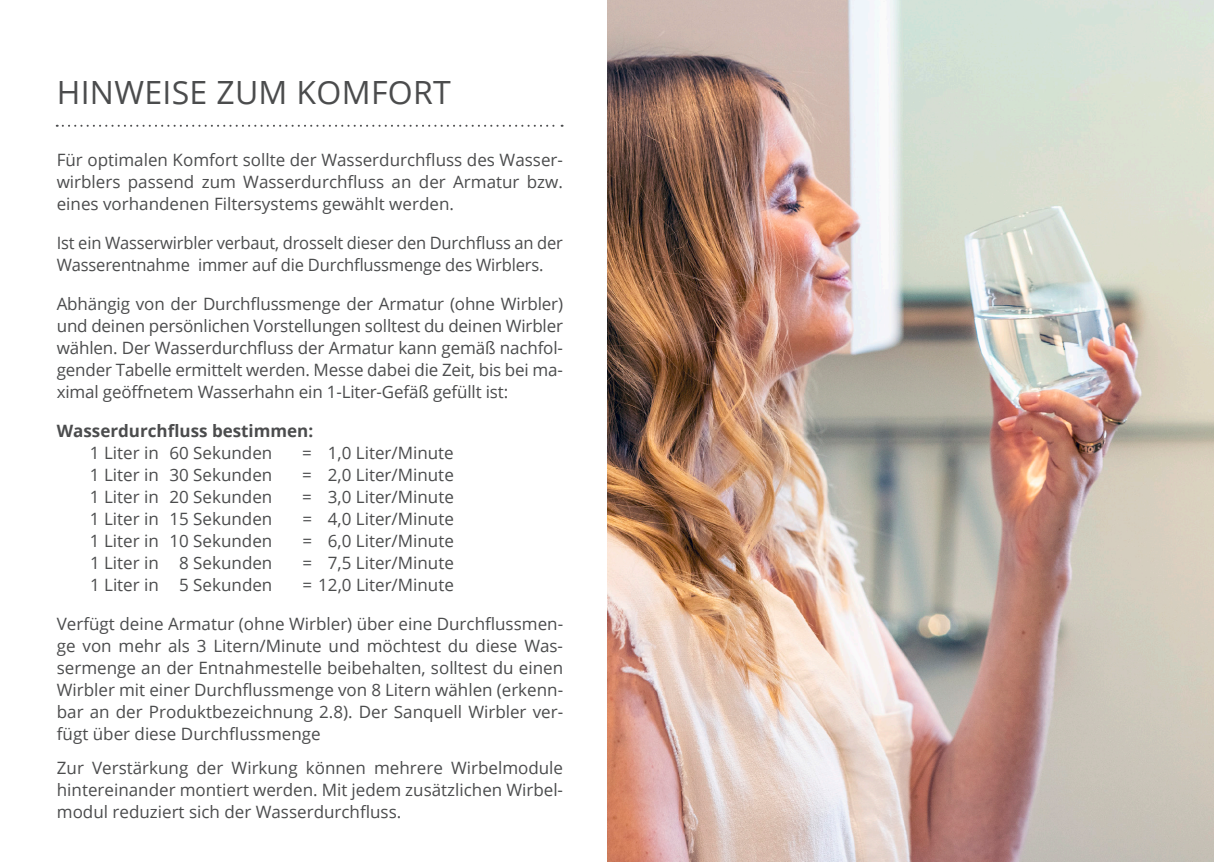
<style>
.page{position:relative;width:1214px;height:862px;background:#fff}
.page>*{position:absolute;margin:0;border:0;box-sizing:border-box;transform-origin:0 0}
.t1{font:32px "Open Sans";letter-spacing:.01em;color:#4b4c4d}
.t2{font:17px/22px "Open Sans";color:#4b4c4d;text-align:justify}
.t3{font:700 17px "Open Sans";color:#4b4c4d}
</style>
<div class="page">
<svg style="left:57px;top:125px;width:505px;height:2px"></svg>
<img style="left:607px;top:0;width:606px;height:862px">
<h1 class="t1" style="left:57px;top:70px;width:283px">Hinweise zum Komfort</h1>
<p class="t2" style="left:57px;top:148px;width:507px">Für optimalen Komfort sollte der Wasserdurchfluss des Wasser&shy;wirblers passend zum Wasserdurchfluss an der Armatur bzw. eines vorhandenen Filtersystems gewählt werden.</p>
<p class="t2" style="left:57px;top:231px;width:507px">Ist ein Wasserwirbler verbaut, drosselt dieser den Durchfluss an der<br>Wasserentnahme immer auf die Durchflussmenge des Wirblers.</p>
<p class="t2" style="left:57px;top:292px;width:507px">Abhängig von der Durchflussmenge der Armatur (ohne Wirbler) und deinen persönlichen Vorstellungen solltest du deinen Wirbler wählen. Der Wasserdurchfluss der Armatur kann gemäß nachfol&shy;gender Tabelle ermittelt werden. Messe dabei die Zeit, bis bei ma&shy;ximal geöffnetem Wasserhahn ein 1-Liter-Gefäß gefüllt ist:</p>
<p class="t3" style="left:57px;top:419px;width:258px">Wasserdurchfluss bestimmen:</p>
<p class="t2" style="left:90px;top:441px;width:184px">1 Liter in 60 Sekunden</p>
<p class="t2" style="left:302px;top:441px;width:153px">= 1,0 Liter/Minute</p>
<p class="t2" style="left:90px;top:463px;width:184px">1 Liter in 30 Sekunden</p>
<p class="t2" style="left:302px;top:463px;width:153px">= 2,0 Liter/Minute</p>
<p class="t2" style="left:90px;top:485px;width:184px">1 Liter in 20 Sekunden</p>
<p class="t2" style="left:302px;top:485px;width:153px">= 3,0 Liter/Minute</p>
<p class="t2" style="left:90px;top:507px;width:184px">1 Liter in 15 Sekunden</p>
<p class="t2" style="left:302px;top:507px;width:153px">= 4,0 Liter/Minute</p>
<p class="t2" style="left:90px;top:529px;width:184px">1 Liter in 10 Sekunden</p>
<p class="t2" style="left:302px;top:529px;width:153px">= 6,0 Liter/Minute</p>
<p class="t2" style="left:90px;top:551px;width:184px">1 Liter in 8 Sekunden</p>
<p class="t2" style="left:302px;top:551px;width:153px">= 7,5 Liter/Minute</p>
<p class="t2" style="left:90px;top:573px;width:184px">1 Liter in 5 Sekunden</p>
<p class="t2" style="left:302px;top:573px;width:153px">= 12,0 Liter/Minute</p>
<p class="t2" style="left:57px;top:612px;width:507px">Verfügt deine Armatur (ohne Wirbler) über eine Durchflussmen&shy;ge von mehr als 3 Litern/Minute und möchtest du diese Was&shy;sermenge an der Entnahmestelle beibehalten, solltest du einen Wirbler mit einer Durchflussmenge von 8 Litern wählen (erkenn&shy;bar an der Produktbezeichnung 2.8). Der Sanquell Wirbler ver&shy;fügt über diese Durchflussmenge</p>
<p class="t2" style="left:57px;top:756px;width:507px">Zur Verstärkung der Wirkung können mehrere Wirbelmodule hintereinander montiert werden. Mit jedem zusätzlichen Wirbel&shy;modul reduziert sich der Wasserdurchfluss.</p>
</div>
